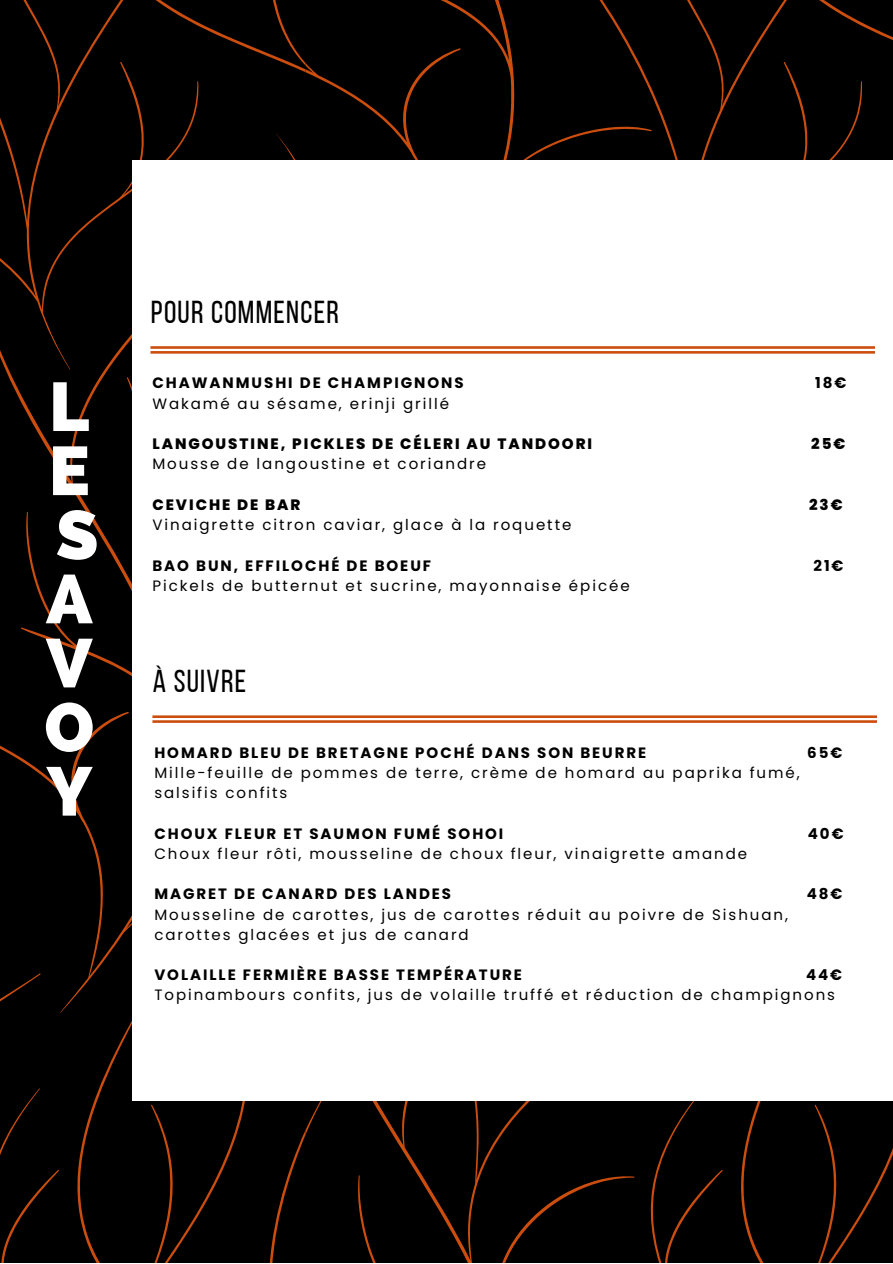
<style>
.page{position:relative;width:893px;height:1264px;background:#fff}
.page>*{position:absolute;margin:0;border:0;box-sizing:border-box;transform-origin:0 0}
.t1{font:800 68.7px/64.1px "Raleway";color:#fff}
.t2{font:31.65px "Bebas Neue";letter-spacing:.04em;color:#000}
.t3{font:15px/20.2px "Poppins";letter-spacing:.13em;color:#000}
.t4{font:700 15px "Poppins";letter-spacing:.13em;color:#000}
.t5{font:800 15px "Poppins";letter-spacing:.13em;color:#000}
</style>
<div class="page">
<div style="left:0;top:0;width:305px;height:1262px;background:#000"></div>
<svg style="left:268px;top:1100px;width:37px;height:162px"></svg>
<div style="left:305px;top:0;width:587px;height:1262px;background:#000"></div>
<div style="left:132px;top:161px;width:760px;height:939px;background:#fff"></div>
<svg style="left:150px;top:133px;width:725px;height:221px"></svg>
<svg style="left:152px;top:715px;width:725px;height:8px"></svg>
<h1 class="t1" style="left:44px;top:375px;width:55px">L<br>E<br>S<br>A<br>V<br>O<br>Y</h1>
<h2 class="t2" style="left:151px;top:299px;width:189px">POUR COMMENCER</h2>
<p class="t4" style="left:152px;top:372px;width:313px">CHAWANMUSHI DE CHAMPIGNONS</p>
<p class="t4" style="left:815px;top:372px;width:33px">18€</p>
<p class="t3" style="left:152px;top:393px;width:298px">Wakamé au sésame, erinji grillé</p>
<p class="t5" style="left:152px;top:433px;width:441px">LANGOUSTINE, PICKLES DE CÉLERI AU TANDOORI</p>
<p class="t5" style="left:811px;top:433px;width:36px">25€</p>
<p class="t3" style="left:152px;top:454px;width:335px">Mousse de langoustine et coriandre</p>
<p class="t5" style="left:152px;top:494px;width:149px">CEVICHE DE BAR</p>
<p class="t5" style="left:809px;top:494px;width:35px">23€</p>
<p class="t3" style="left:152px;top:514px;width:420px">Vinaigrette citron caviar, glace à la roquette</p>
<p class="t4" style="left:152px;top:555px;width:280px">BAO BUN, EFFILOCHÉ DE BOEUF</p>
<p class="t4" style="left:813px;top:555px;width:32px">21€</p>
<p class="t3" style="left:152px;top:575px;width:478px">Pickels de butternut et sucrine, mayonnaise épicée</p>
<h2 class="t2" style="left:153px;top:668px;width:95px">À SUIVRE</h2>
<p class="t4" style="left:154px;top:741px;width:493px">HOMARD BLEU DE BRETAGNE POCHÉ DANS SON BEURRE</p>
<p class="t4" style="left:807px;top:741px;width:37px">65€</p>
<p class="t3" style="left:154px;top:762px;width:646px">Mille-feuille de pommes de terre, crème de homard au paprika fumé, salsifis confits</p>
<p class="t4" style="left:154px;top:822px;width:350px">CHOUX FLEUR ET SAUMON FUMÉ SOHOI</p>
<p class="t4" style="left:807px;top:822px;width:37px">40€</p>
<p class="t3" style="left:154px;top:843px;width:594px">Choux fleur rôti, mousseline de choux fleur, vinaigrette amande</p>
<p class="t4" style="left:154px;top:883px;width:298px">MAGRET DE CANARD DES LANDES</p>
<p class="t4" style="left:806px;top:883px;width:37px">48€</p>
<p class="t3" style="left:154px;top:904px;width:635px">Mousseline de carottes, jus de carottes réduit au poivre de Sishuan, carottes glacées et jus de canard</p>
<p class="t4" style="left:154px;top:964px;width:369px">VOLAILLE FERMIÈRE BASSE TEMPÉRATURE</p>
<p class="t4" style="left:805px;top:964px;width:38px">44€</p>
<p class="t3" style="left:154px;top:985px;width:682px">Topinambours confits, jus de volaille truffé et réduction de champignons</p>
</div>
